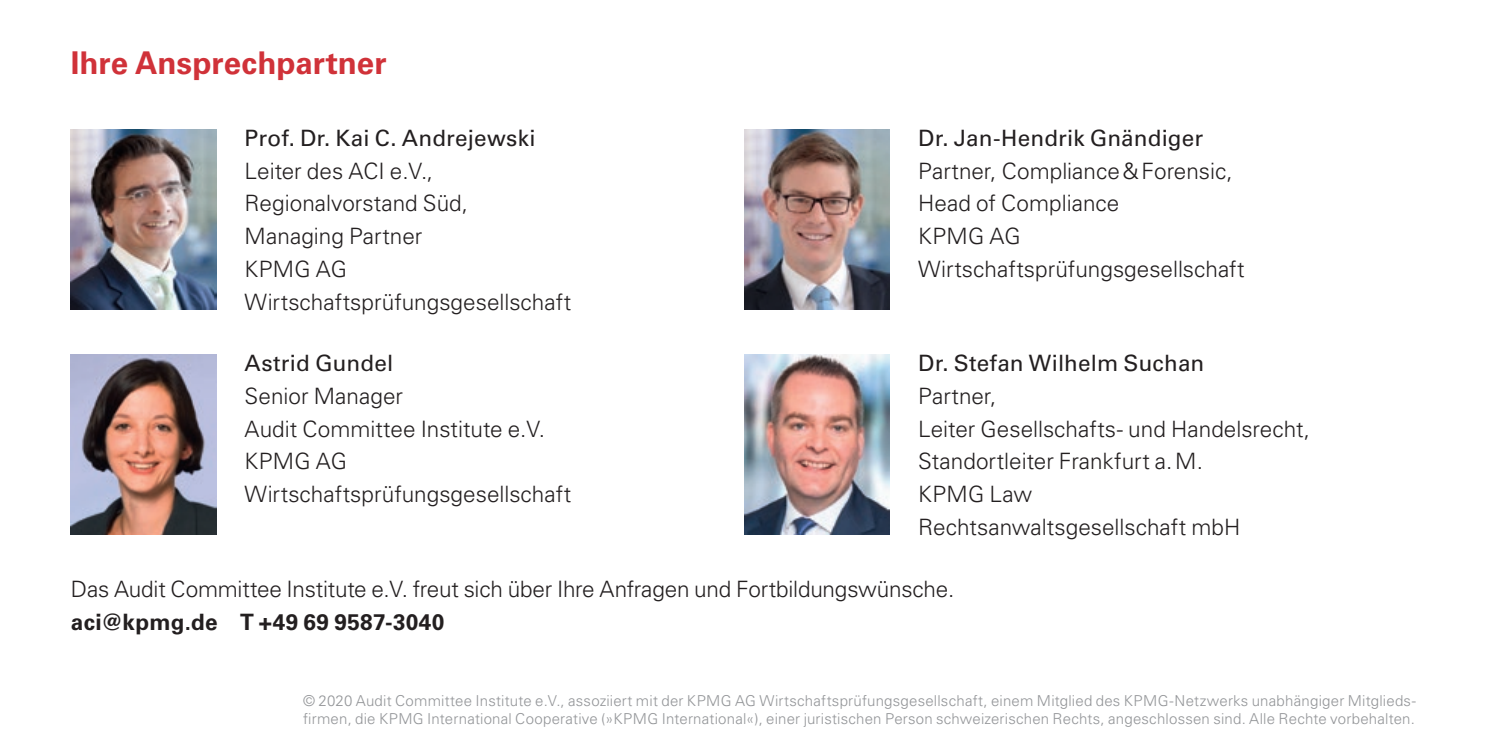
<style>
.page{position:relative;width:1489px;height:745px;background:#fff}
.page>*{position:absolute;margin:0;border:0;box-sizing:border-box;transform-origin:0 0}
.t1{font:700 31.25px "Univers LT Std";color:#d03239}
.t2{font:300 22.5px/32.8px "Univers LT Std";color:#231f20}
.t3{font:22.5px "Univers LT Std";letter-spacing:.01em;color:#231f20}
.t4{font:700 22.5px "Univers LT Std";letter-spacing:.015em;color:#231f20}
.t5{font:300 15px/17.5px "Univers LT Std";letter-spacing:.015em;color:#939598}
</style>
<div class="page">
<img style="left:71px;top:129px;width:145px;height:180px">
<img style="left:744px;top:129px;width:145px;height:180px">
<img style="left:744px;top:354px;width:145px;height:180px">
<img style="left:71px;top:354px;width:145px;height:180px">
<h1 class="t1" style="left:71px;top:45px;width:317px">Ihre Ansprechpartner</h1>
<p class="t3" style="left:244px;top:124px;width:292px">Prof. Dr. Kai C. Andrejewski</p>
<p class="t2" style="left:244px;top:154px;width:328px">Leiter des ACI e.V.,<br>Regionalvorstand Süd,<br>Managing Partner<br>KPMG AG<br>Wirtschaftsprüfungsgesellschaft</p>
<p class="t3" style="left:244px;top:349px;width:150px">Astrid Gundel</p>
<p class="t2" style="left:244px;top:379px;width:328px">Senior Manager<br>Audit Committee Institute e.V.<br>KPMG AG<br>Wirtschaftsprüfungsgesellschaft</p>
<p class="t3" style="left:918px;top:124px;width:287px">Dr. Jan-Hendrik Gnändiger</p>
<p class="t2" style="left:918px;top:154px;width:328px">Partner, Compliance&amp;Forensic,<br>Head of Compliance<br>KPMG AG<br>Wirtschaftsprüfungsgesellschaft</p>
<p class="t3" style="left:918px;top:349px;width:288px">Dr. Stefan Wilhelm Suchan</p>
<p class="t2" style="left:918px;top:379px;width:393px">Partner,<br>Leiter Gesellschafts- und Handelsrecht,<br>Standortleiter Frankfurt a.M.<br>KPMG Law<br>Rechtsanwaltsgesellschaft mbH</p>
<p class="t2" style="left:71px;top:572px;width:884px">Das Audit Committee Institute e.V. freut sich über Ihre Anfragen und Fortbildungswünsche.</p>
<p class="t4" style="left:71px;top:608px;width:375px">aci@kpmg.de T +49 69 9587-3040</p>
<p class="t5" style="left:303px;top:691px;width:1113px">© 2020 Audit Committee Institute e.V., assoziiert mit der KPMG AG Wirtschaftsprüfungsgesellschaft, einem Mitglied des KPMG-Netzwerks unabhängiger Mitglieds&shy;firmen, die KPMG International Cooperative (»KPMG International«), einer juristischen Person schweizerischen Rechts, angeschlossen sind. Alle Rechte vorbehalten.</p>
</div>
